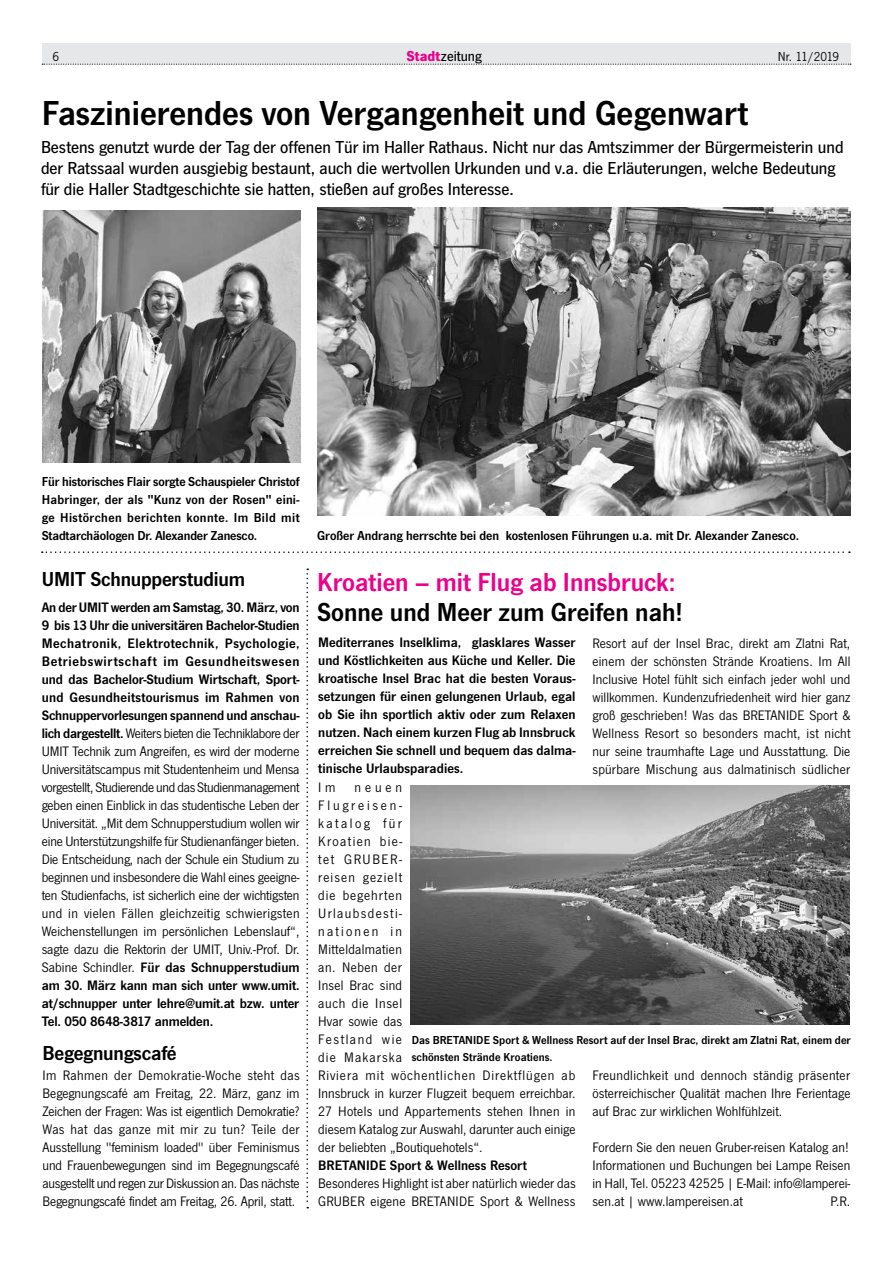
<style>
.page{position:relative;width:893px;height:1263px;background:#fff}
.page>*{position:absolute;margin:0;border:0;box-sizing:border-box;transform-origin:0 0}
.t1{font:600 36px "News Got T";color:#000}
.t2{font:600 27px "News Got T";color:#ec008c}
.t3{font:600 27px "News Got T";color:#000}
.t4{font:600 21px "News Got T";letter-spacing:-.01em;color:#000}
.t5{font:500 18px/21px "News Got T";color:#000}
.t6{font:500 15px "News Got T";color:#000}
.t7{font:14.25px/18px "News Got T";letter-spacing:.005em;color:#000;text-align:justify}
.t8{font:14.25px/18px "News Got T";letter-spacing:.025em;color:#000}
.t9{font:600 14.25px/18px "News Got T";letter-spacing:.005em;color:#000;text-align:justify}
.t10{font:600 13.5px/18px "News Got T";color:#000;text-align:justify}
.t11{font:13.5px "News Got T";letter-spacing:-.04em;color:#000}
.t12{font:600 12px "News Got T";letter-spacing:.005em;color:#000}
.s1{font-weight:700;color:#ec008c}
.s2{font-weight:600}
</style>
<div class="page">
<div style="left:42px;top:43px;width:808px;height:21px;background:#e6e7e8"></div>
<svg style="left:42px;top:64px;width:809px;height:1px"></svg>
<img style="left:411px;top:785px;width:439px;height:240px">
<svg style="left:42px;top:551px;width:808px;height:2px"></svg>
<img style="left:317px;top:208px;width:534px;height:308px">
<img style="left:43px;top:210px;width:258px;height:253px">
<svg style="left:306px;top:568px;width:2px;height:640px"></svg>
<p class="t11" style="left:53px;top:49px;width:8px">6</p>
<p class="t6" style="left:407px;top:48px;width:77px"><span class="s1">Stadt</span>zeitung</p>
<p class="t11" style="left:778px;top:49px;width:63px">Nr. 11/2019</p>
<h1 class="t1" style="left:42px;top:92px;width:708px">Faszinierendes von Vergangenheit und Gegenwart</h1>
<p class="t5" style="left:41px;top:136px;width:804px">Bestens genutzt wurde der Tag der offenen Tür im Haller Rathaus. Nicht nur das Amtszimmer der Bürgermeisterin und der Ratssaal wurden ausgiebig bestaunt, auch die wertvollen Urkunden und v.a. die Erläuterungen, welche Bedeutung für die Haller Stadtgeschichte sie hatten, stießen auf großes Interesse.</p>
<p class="t10" style="left:42px;top:472px;width:259px">Für historisches Flair sorgte Schauspieler Christof Habringer, der als "Kunz von der Rosen" eini&shy;ge Histörchen berichten konnte. Im Bild mit Stadtarchäologen Dr. Alexander Zanesco.</p>
<p class="t10" style="left:317px;top:526px;width:484px">Großer Andrang herrschte bei den kostenlosen Führungen u.a. mit Dr. Alexander Zanesco.</p>
<h3 class="t4" style="left:42px;top:567px;width:205px">UMIT Schnupperstudium</h3>
<p class="t7" style="left:42px;top:598px;width:259px"><span class="s2">An der UMIT werden am Samstag, 30. März, von 9 bis 13 Uhr die universitären Bachelor-Studien Mechatronik, Elektrotechnik, Psychologie, Betriebswirtschaft im Gesundheitswesen und das Bachelor-Studium Wirtschaft, Sport&shy;und Gesundheitstourismus im Rahmen von Schnuppervorlesungen spannend und anschau&shy;lich dargestellt.</span> Weiters bieten die Techniklabore der UMIT Technik zum Angreifen, es wird der moderne Universitätscampus mit Studentenheim und Mensa vorgestellt, Studierende und das Studienmanagement geben einen Einblick in das studentische Leben der Universität. „Mit dem Schnupperstudium wollen wir eine Unterstützungshilfe für Studienanfänger bieten.<br>Die Entscheidung, nach der Schule ein Studium zu beginnen und insbesondere die Wahl eines geeigne&shy;ten Studienfachs, ist sicherlich eine der wichtigsten und in vielen Fällen gleichzeitig schwierigsten Weichenstellungen im persönlichen Lebenslauf“, sagte dazu die Rektorin der UMIT, Univ.-Prof. Dr.<br>Sabine Schindler. <span class="s2">Für das Schnupperstudium am 30. März kann man sich unter www.umit. at/schnupper unter lehre@umit.at bzw. unter Tel. 050 8648-3817 anmelden.</span></p>
<h2 class="t2" style="left:317px;top:566px;width:360px">Kroatien – mit Flug ab Innsbruck:</h2>
<h2 class="t3" style="left:317px;top:596px;width:367px">Sonne und Meer zum Greifen nah!</h2>
<p class="t9" style="left:318px;top:633px;width:259px">Mediterranes Inselklima, glasklares Wasser und Köstlichkeiten aus Küche und Keller. Die kroatische Insel Brac hat die besten Voraus&shy;setzungen für einen gelungenen Urlaub, egal ob Sie ihn sportlich aktiv oder zum Relaxen nutzen. Nach einem kurzen Flug ab Innsbruck erreichen Sie schnell und bequem das dalma&shy;tinische Urlaubsparadies.</p>
<p class="t7" style="left:318px;top:778px;width:19px">I m</p>
<p class="t7" style="left:592px;top:634px;width:260px">Resort auf der Insel Brac, direkt am Zlatni Rat, einem der schönsten Strände Kroatiens. Im All Inclusive Hotel fühlt sich einfach jeder wohl und willkommen. Kundenzufriedenheit wird hier ganz groß geschrieben! Was das BRETANIDE Sport &amp; Wellness Resort so besonders macht, ist nicht nur seine traumhafte Lage und Ausstattung. Die spürbare Mischung aus dalmatinisch südlicher</p>
<p class="t8" style="left:318px;top:778px;width:259px;text-indent:36px">neuen<br>Flugreisen-<br>katalog für<br>Kroatien bie-<br>tet GRUBER-<br>reisen gezielt<br>die begehrten<br>Urlaubsdesti-<br>nationen in<br>Mitteldalmatien<br>an. Neben der<br>Insel Brac sind<br>auch die Insel<br>Hvar sowie das<br>Festland wie<br>die Makarska<br>Riviera mit wöchentlichen Direktflügen ab<br>Innsbruck in kurzer Flugzeit bequem erreichbar.<br>27 Hotels und Appartements stehen Ihnen in diesem Katalog zur Auswahl, darunter auch einige der beliebten „Boutiquehotels“.</p>
<p class="t9" style="left:318px;top:1156px;width:210px">BRETANIDE Sport &amp; Wellness Resort</p>
<p class="t7" style="left:318px;top:1174px;width:259px">Besonderes Highlight ist aber natürlich wieder das<br>GRUBER eigene BRETANIDE Sport &amp; Wellness</p>
<p class="t12" style="left:412px;top:1033px;width:441px">Das BRETANIDE Sport &amp; Wellness Resort auf der Insel Brac, direkt am Zlatni Rat, einem der</p>
<h3 class="t4" style="left:43px;top:1040px;width:136px">Begegnungscafé</h3>
<p class="t12" style="left:412px;top:1049px;width:142px">schönsten Strände Kroatiens.</p>
<p class="t7" style="left:43px;top:1066px;width:259px">Im Rahmen der Demokratie-Woche steht das Begegnungscafé am Freitag, 22. März, ganz im Zeichen der Fragen: Was ist eigentlich Demokratie?<br>Was hat das ganze mit mir zu tun? Teile der Ausstellung "feminism loaded" über Feminismus und Frauenbewegungen sind im Begegnungscafé ausgestellt und regen zur Diskussion an. Das nächste Begegnungscafé findet am Freitag, 26. April, statt.</p>
<p class="t7" style="left:592px;top:1066px;width:259px">Freundlichkeit und dennoch ständig präsenter österreichischer Qualität machen Ihre Ferientage auf Brac zur wirklichen Wohlfühlzeit.</p>
<p class="t7" style="left:592px;top:1138px;width:259px">Fordern Sie den neuen Gruber-reisen Katalog an!<br>Informationen und Buchungen bei Lampe Reisen in Hall, Tel. 05223 42525 | E-Mail: info@lamperei&shy;sen.at | www.lampereisen.at</p>
<p class="t7" style="left:830px;top:1192px;width:21px">P.R.</p>
</div>
